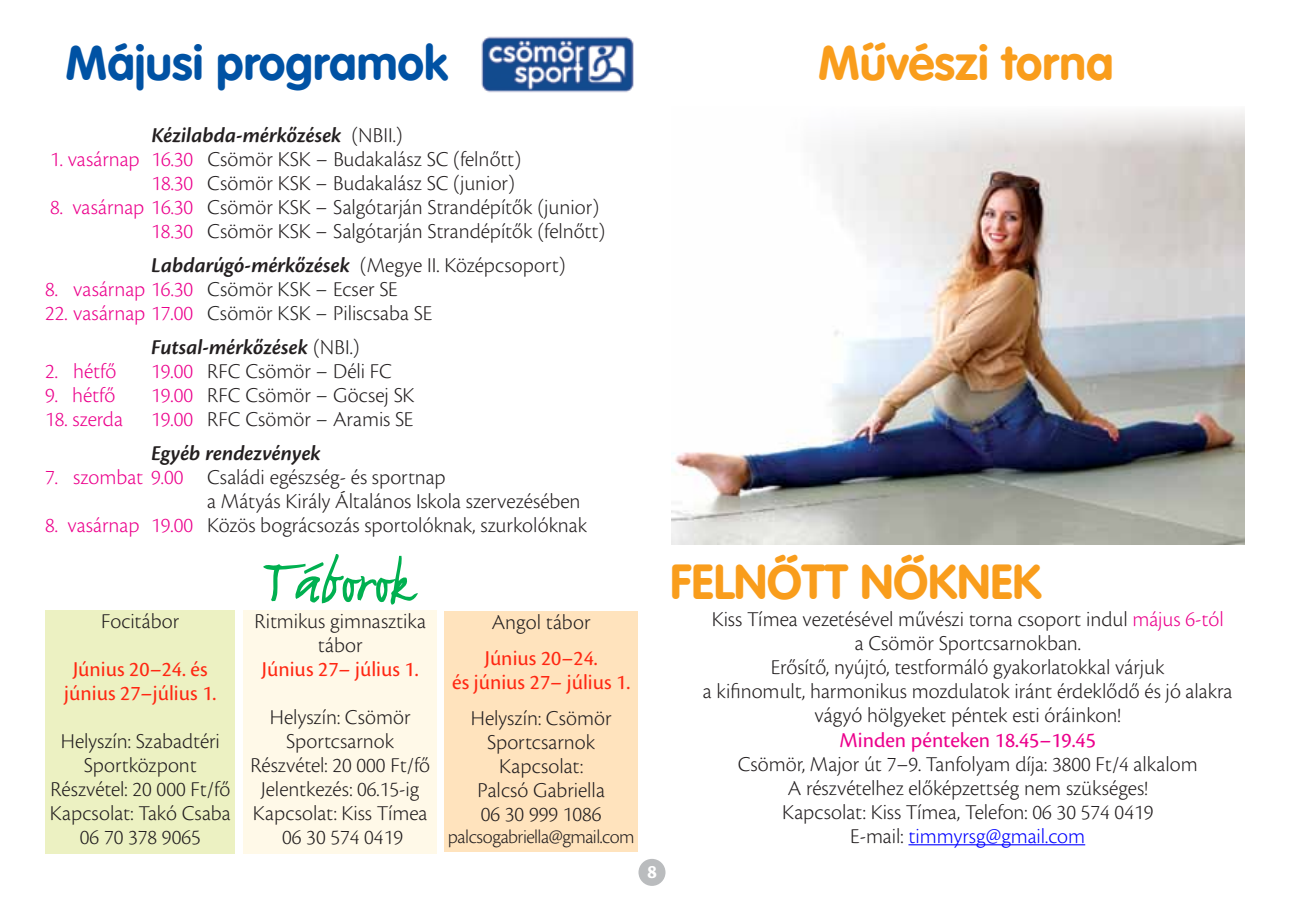
<style>
.page{position:relative;width:1304px;height:908px;background:#fff}
.page>*{position:absolute;margin:0;border:0;box-sizing:border-box;transform-origin:0 0}
.t1{font:700 62.2px "FF Justlefthand";color:#00b050}
.t2{font:700 48px "VAG Rounded H";color:#f99d1c}
.t3{font:700 48px "VAG Rounded H";color:#0052a4}
.t4{font:300 22px/24px "Cronos Pro";color:#231f20;text-align:center}
.t5{font:22px/24px "Cronos Pro";color:#ff2712;text-align:center}
.t6{font:300 22px "Cronos Pro";color:#ec008c}
.t7{font:italic 600 22px "Cronos Pro";color:#231f20}
.t8{font:22px "Cronos Pro";color:#ec008c}
.t9{font:300 20px "Cronos Pro";letter-spacing:-.025em;color:#231f20}
.t10{font:700 20px "Cronos Pro";color:#fff}
.s1{font-weight:300;font-style:normal}
.s2{color:#ec008c}
.s3{font-weight:600;font-style:italic}
.s4{color:#222}
.s5{color:#231f20}
.s6{color:#00f}
.s7{font-size:70px}
</style>
<div class="page">
<div style="left:638px;top:858px;width:27px;height:27px;background:#babcbe;border-radius:50%"></div>
<img style="left:481px;top:36px;width:153px;height:57px">
<img style="left:671px;top:111px;width:574px;height:433px">
<hr style="left:908px;top:843px;width:177px;height:2px;background:#00f">
<div style="left:45px;top:610px;width:190px;height:243px;background:#ecf1c2"></div>
<div style="left:244px;top:610px;width:193px;height:243px;background:#fff9e8"></div>
<div style="left:445px;top:611px;width:193px;height:241px;background:#ffe3bd"></div>
<h2 class="t3" style="left:66px;top:35px;width:384px">Májusi programok</h2>
<h2 class="t2" style="left:818px;top:35px;width:297px">Művészi torna</h2>
<p class="t7" style="left:151px;top:122px;width:253px">Kézilabda-mérkőzések <span class="s1">(NBII.)</span></p>
<p class="t4" style="left:50px;top:147px;width:473px;text-align:right"><span class="s2">1. vasárnap 16.30</span> Csömör KSK – Budakalász SC (felnőtt)<br><span class="s2">18.30</span> Csömör KSK – Budakalász SC (junior)</p>
<p class="t4" style="left:50px;top:195px;width:557px;text-align:right"><span class="s2">8. vasárnap 16.30</span> Csömör KSK – Salgótarján Strandépítők (junior)<br><span class="s2">18.30</span> Csömör KSK – Salgótarján Strandépítők (felnőtt)</p>
<p class="t4" style="left:151px;top:253px;width:416px"><span class="s3">Labdarúgó-mérkőzések</span> (Megye II. Középcsoport)</p>
<p class="t6" style="left:45px;top:276px;width:354px">8. vasárnap 16.30 <span class="s4">Csömör KSK –</span> <span class="s5">Ecser SE</span></p>
<p class="t4" style="left:151px;top:296px;width:282px;line-height:34px;text-align:left;text-indent:-106px"><span class="s2">22. vasárnap 17.00</span> <span class="s4">Csömör KSK –</span> Piliscsaba SE<br><span class="s3">Futsal-mérkőzések</span> (NBI.)</p>
<p class="t6" style="left:45px;top:358px;width:73px">2. hétfő</p>
<p class="t4" style="left:151px;top:359px;width:242px"><span class="s2">19.00</span> RFC Csömör <span class="s4">–</span> Déli FC</p>
<p class="t6" style="left:45px;top:382px;width:72px">9. hétfő</p>
<p class="t4" style="left:151px;top:383px;width:265px"><span class="s2">19.00</span> RFC Csömör <span class="s4">–</span> Göcsej SK</p>
<p class="t6" style="left:45px;top:406px;width:79px">18. szerda</p>
<p class="t4" style="left:151px;top:402px;width:264px;line-height:34px;text-align:left"><span class="s2">19.00</span> RFC Csömör <span class="s4">–</span> Aramis SE<br><span class="s3">Egyéb rendezvények</span></p>
<p class="t4" style="left:207px;top:465px;width:375px;text-align:left;text-indent:-162px"><span class="s2">7. szombat 9.00</span> Családi egészség- és sportnap<br>a Mátyás Király Általános Iskola szervezésében</p>
<p class="t4" style="left:45px;top:513px;width:544px"><span class="s2">8. vasárnap 19.00</span> Közös bográcsozás sportolóknak, szurkolóknak</p>
<h2 class="t2" style="left:670px;top:553px;width:373px">FELNŐTT NŐKNEK</h2>
<p class="t4" style="left:703px;top:607px;width:531px">Kiss Tímea vezetésével művészi torna csoport indul <span class="s2">május 6-tól<br></span>a Csömör Sportcsarnokban.<br>Erősítő, nyújtó, testformáló gyakorlatokkal várjuk<br>a kifinomult, harmonikus mozdulatok iránt érdeklődő és jó alakra vágyó hölgyeket péntek esti óráinkon!</p>
<p class="t8" style="left:839px;top:726px;width:258px">Minden pénteken 18.45–19.45</p>
<p class="t4" style="left:738px;top:751px;width:462px">Csömör, Major út 7–9. Tanfolyam díja: 3800 Ft/4 alkalom A részvételhez előképzettség nem szükséges!<br>Kapcsolat: Kiss Tímea, Telefon: 06 30 574 0419<br>E-mail: <span class="s6">timmyrsg@gmail.com</span></p>
<h1 class="t1" style="left:263px;top:547px;width:151px"><span class="s7">T</span>áborok</h1>
<p class="t4" style="left:101px;top:608px;width:80px">Focitábor</p>
<p class="t5" style="left:64px;top:656px;width:154px">Június 20–24. és június 27–július 1.</p>
<p class="t4" style="left:50px;top:728px;width:182px">Helyszín: Szabadtéri<br>Sportközpont<br>Részvétel: 20 000 Ft/fő<br>Kapcsolat: Takó Csaba<br>06 70 378 9065</p>
<p class="t4" style="left:255px;top:608px;width:173px">Ritmikus gimnasztika tábor</p>
<p class="t5" style="left:262px;top:656px;width:158px">Június 27– július 1.</p>
<p class="t4" style="left:250px;top:704px;width:181px">Helyszín: Csömör<br>Sportcsarnok<br>Részvétel: 20 000 Ft/fő<br>Jelentkezés: 06.15-ig<br>Kapcsolat: Kiss Tímea<br>06 30 574 0419</p>
<p class="t4" style="left:492px;top:609px;width:100px">Angol tábor</p>
<p class="t5" style="left:452px;top:645px;width:180px">Június 20–24.<br>és június 27– július 1.</p>
<p class="t4" style="left:471px;top:705px;width:142px">Helyszín: Csömör<br>Sportcsarnok<br>Kapcsolat:<br>Palcsó Gabriella<br>06 30 999 1086</p>
<p class="t9" style="left:448px;top:824px;width:188px">palcsogabriella@gmail.com</p>
<p class="t10" style="left:647px;top:859px;width:11px">8</p>
</div>
